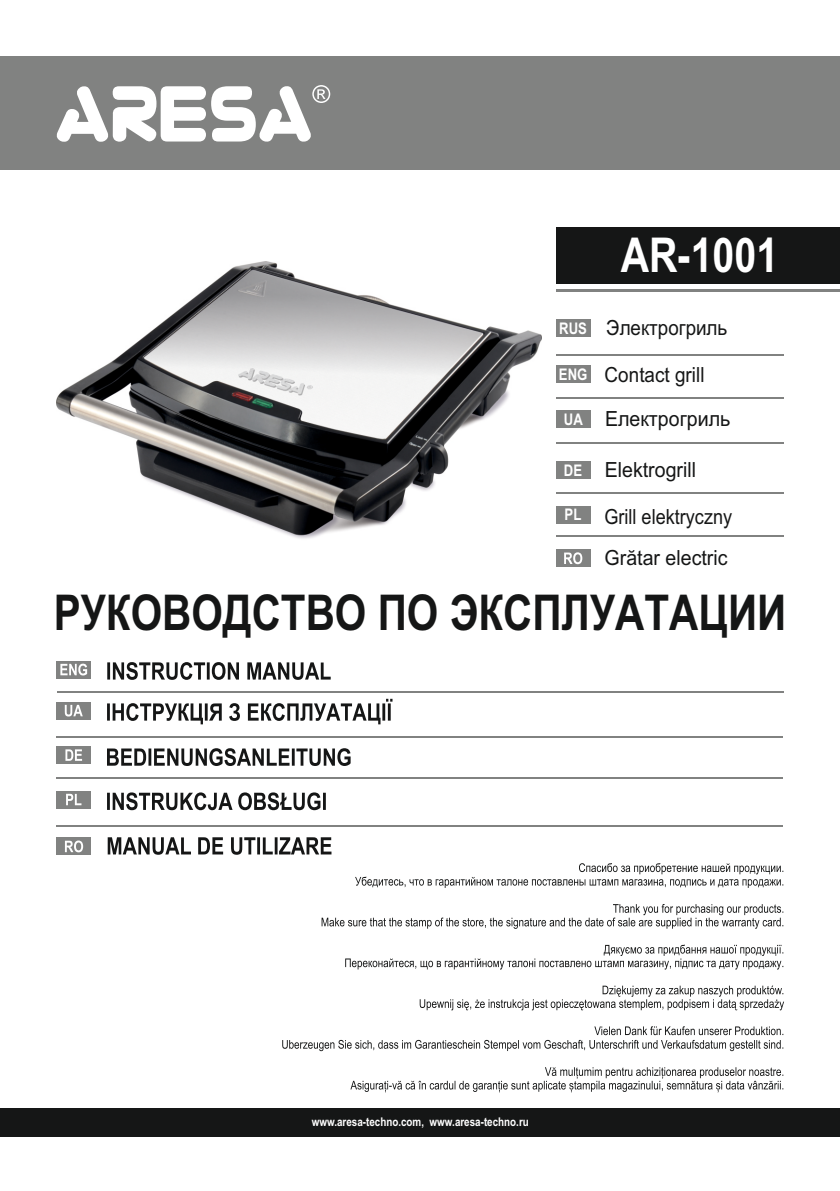
<style>
.page{position:relative;width:840px;height:1191px;background:#fff}
.page>*{position:absolute;margin:0;border:0;box-sizing:border-box;transform-origin:0 0}
.t1{font:700 49.4px "Arial Narrow";color:#151616}
.t2{font:700 48px "Arial Narrow";color:#fff}
.t3{font:20.8px "Arial Narrow";color:#151616;scale:1.14 1}
.t4{font:20.8px "Arial Narrow";color:#151616;scale:1.1 1}
.t5{font:20.8px "Arial";color:#151616;scale:.87 1}
.t6{font:700 16px "Arial Narrow";color:#fff}
.t7{font:700 12px "Arial Narrow";color:#fff}
</style>
<div class="page">
<div style="left:556px;top:227px;width:283px;height:56px;background:#151616"></div>
<div style="left:0;top:1108px;width:839px;height:28px;background:#151616"></div>
<div style="left:0;top:57px;width:839px;height:113px;background:#818281"></div>
<svg style="left:56px;top:85px;width:274px;height:57px"></svg>
<hr style="left:556px;top:289px;width:283px;height:3px;background:#818281">
<hr style="left:556px;top:354px;width:226px;height:2px;background:#818281">
<hr style="left:556px;top:397px;width:226px;height:2px;background:#818281">
<hr style="left:556px;top:442px;width:226px;height:2px;background:#818281">
<div style="left:556px;top:319px;width:34px;height:17px;background:#818281"></div>
<div style="left:556px;top:366px;width:34px;height:17px;background:#818281"></div>
<div style="left:556px;top:410px;width:34px;height:18px;background:#818281"></div>
<div style="left:556px;top:461px;width:34px;height:17px;background:#818281"></div>
<div style="left:556px;top:506px;width:34px;height:17px;background:#818281"></div>
<hr style="left:556px;top:492px;width:226px;height:2px;background:#818281">
<div style="left:556px;top:550px;width:34px;height:17px;background:#818281"></div>
<svg style="left:564px;top:552px;width:18px;height:12px"></svg>
<hr style="left:556px;top:535px;width:226px;height:1px;background:#818281">
<svg style="left:107px;top:662px;width:223px;height:18px"></svg>
<hr style="left:57px;top:690px;width:726px;height:2px;background:#818281">
<hr style="left:57px;top:736px;width:725px;height:1px;background:#818281">
<div style="left:57px;top:661px;width:34px;height:17px;background:#818281"></div>
<svg style="left:60px;top:663px;width:27px;height:12px"></svg>
<div style="left:57px;top:702px;width:34px;height:17px;background:#818281"></div>
<svg style="left:65px;top:705px;width:18px;height:11px"></svg>
<div style="left:57px;top:791px;width:34px;height:17px;background:#818281"></div>
<svg style="left:66px;top:794px;width:15px;height:11px"></svg>
<svg style="left:107px;top:792px;width:218px;height:18px"></svg>
<div style="left:57px;top:746px;width:34px;height:17px;background:#818281"></div>
<svg style="left:65px;top:749px;width:17px;height:12px"></svg>
<hr style="left:57px;top:777px;width:725px;height:2px;background:#818281">
<svg style="left:107px;top:699px;width:285px;height:25px"></svg>
<svg style="left:107px;top:748px;width:243px;height:18px"></svg>
<div style="left:57px;top:838px;width:34px;height:17px;background:#818281"></div>
<svg style="left:65px;top:840px;width:18px;height:12px"></svg>
<svg style="left:108px;top:837px;width:223px;height:17px"></svg>
<hr style="left:57px;top:825px;width:725px;height:2px;background:#818281">
<svg style="left:282px;top:863px;width:501px;height:229px"></svg>
<img style="left:57px;top:261px;width:483px;height:278px">
<h3 class="t6" style="left:559px;top:322px;width:29px">RUS</h3>
<h3 class="t6" style="left:558px;top:368px;width:30px">ENG</h3>
<h3 class="t6" style="left:563px;top:413px;width:20px">UA</h3>
<h3 class="t6" style="left:563px;top:464px;width:20px">DE</h3>
<h2 class="t2" style="left:620px;top:237px;width:159px">AR-1001</h2>
<h3 class="t4" style="left:606px;top:319px;width:112px">Электрогриль</h3>
<h3 class="t4" style="left:604px;top:367px;width:92px">Contact grill</h3>
<h3 class="t3" style="left:604px;top:411px;width:111px">Електрогриль</h3>
<h3 class="t3" style="left:604px;top:461px;width:82px">Elektrogrill</h3>
<h3 class="t5" style="left:564px;top:508px;width:194px"><sup>PL</sup> Grill elektryczny</h3>
<h3 class="t3" style="left:604px;top:550px;width:109px">Grătar electric</h3>
<h1 class="t1" style="left:54px;top:594px;width:733px">РУКОВОДСТВО ПО ЭКСПЛУАТАЦИИ</h1>
<p class="t7" style="left:311px;top:1116px;width:218px">www.aresa-techno.com, www.aresa-techno.ru</p>
</div>
